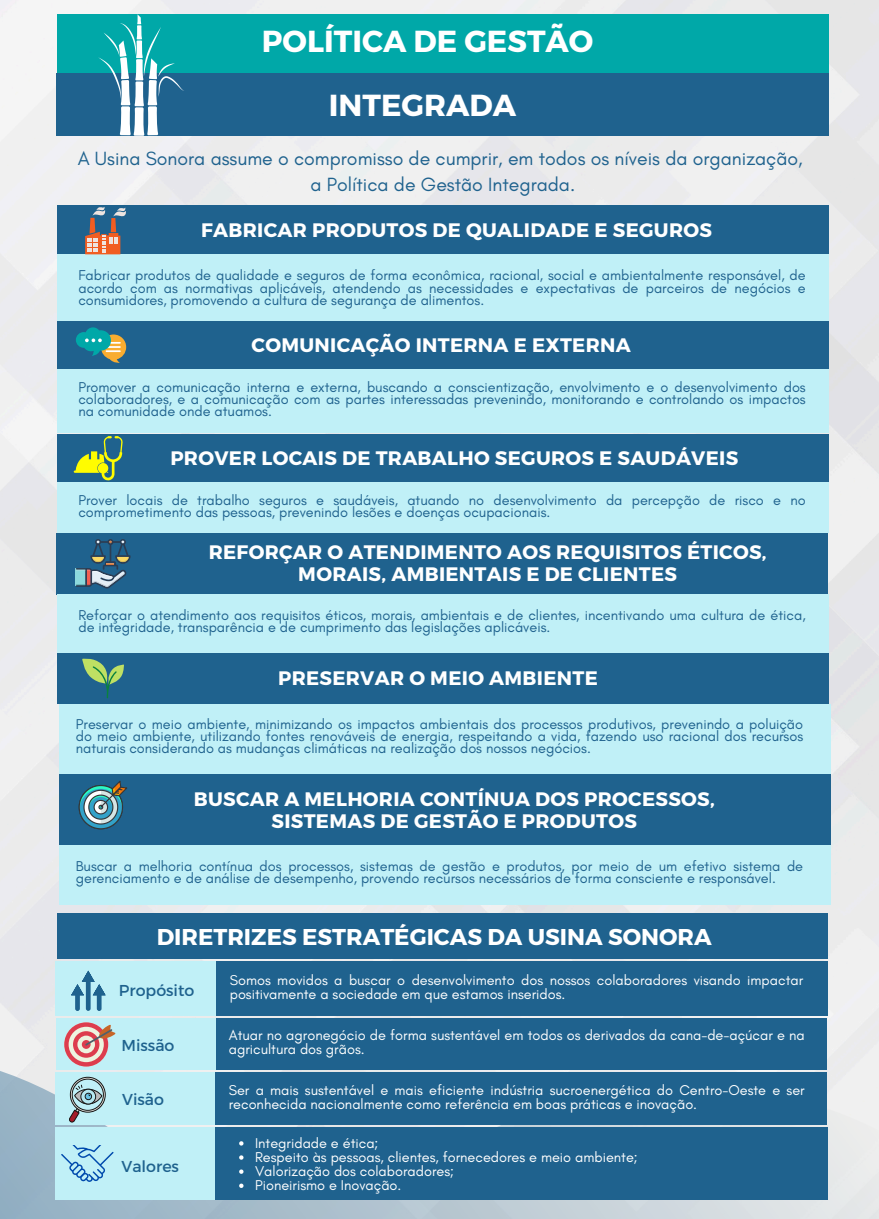
<style>
.page{position:relative;width:879px;height:1219px;background:#fff}
.page>*{position:absolute;margin:0;border:0;box-sizing:border-box;transform-origin:0 0}
.t1{font:700 30.4px "Montserrat";color:#fff}
.t2{font:700 22.9px "Montserrat";color:#fff}
.t3{font:700 19.5px/22.5px "Montserrat";letter-spacing:.015em;color:#fff;text-align:center}
.t4{font:19.5px/25.5px "Glacial Indifference";color:#1f628e;text-align:center}
.t5{font:15.8px "Montserrat";color:#1f628e}
.t6{font:14.5px/11.9px "Glacial Indifference";color:#1f628e;text-align:justify}
.t7{font:14.5px/14.1px "Glacial Indifference";color:#fff}
</style>
<div class="page">
<img style="left:0;top:0;width:879px;height:861px">
<svg style="left:0;top:861px;width:879px;height:358px"></svg>
<div style="left:57px;top:14px;width:772px;height:59px;background:#00a8a8"></div>
<div style="left:57px;top:73px;width:772px;height:63px;background:#1f628e"></div>
<svg style="left:98px;top:14px;width:86px;height:122px"></svg>
<div style="left:57px;top:321px;width:772px;height:49px;background:#1f628e"></div>
<div style="left:57px;top:222px;width:772px;height:99px;background:#c0f0f7"></div>
<div style="left:57px;top:206px;width:772px;height:48px;background:#1f628e"></div>
<svg style="left:85px;top:207px;width:41px;height:47px"></svg>
<div style="left:57px;top:370px;width:772px;height:63px;background:#c0f0f7"></div>
<svg style="left:76px;top:327px;width:50px;height:36px"></svg>
<div style="left:57px;top:434px;width:772px;height:48px;background:#1f628e"></div>
<div style="left:57px;top:482px;width:772px;height:51px;background:#c0f0f7"></div>
<svg style="left:74px;top:436px;width:48px;height:44px"></svg>
<div style="left:56px;top:534px;width:772px;height:61px;background:#1f628e"></div>
<svg style="left:76px;top:539px;width:55px;height:49px"></svg>
<div style="left:57px;top:594px;width:772px;height:59px;background:#c0f0f7"></div>
<div style="left:57px;top:654px;width:772px;height:50px;background:#1f628e"></div>
<div style="left:59px;top:704px;width:771px;height:70px;background:#c0f0f7"></div>
<svg style="left:82px;top:658px;width:42px;height:40px"></svg>
<div style="left:59px;top:774px;width:771px;height:74px;background:#1f628e"></div>
<svg style="left:79px;top:780px;width:48px;height:49px"></svg>
<div style="left:59px;top:845px;width:771px;height:60px;background:#c0f0f7"></div>
<div style="left:57px;top:913px;width:771px;height:46px;background:#1f628e"></div>
<div style="left:216px;top:961px;width:612px;height:54px;background:#1f628e"></div>
<div style="left:55px;top:961px;width:161px;height:54px;background:#c0f0f7"></div>
<svg style="left:71px;top:970px;width:35px;height:41px"></svg>
<div style="left:215px;top:1018px;width:612px;height:52px;background:#1f628e"></div>
<div style="left:56px;top:1018px;width:159px;height:52px;background:#c0f0f7"></div>
<svg style="left:64px;top:1022px;width:52px;height:44px"></svg>
<div style="left:215px;top:1072px;width:612px;height:52px;background:#1f628e"></div>
<div style="left:55px;top:1072px;width:160px;height:52px;background:#c0f0f7"></div>
<svg style="left:69px;top:1077px;width:37px;height:45px"></svg>
<div style="left:215px;top:1127px;width:612px;height:72px;background:#1f628e"></div>
<div style="left:55px;top:1127px;width:160px;height:72px;background:#c0f0f7"></div>
<svg style="left:61px;top:1145px;width:53px;height:36px"></svg>
<svg style="left:239px;top:1141px;width:4px;height:4px"></svg>
<svg style="left:239px;top:1155px;width:4px;height:4px"></svg>
<svg style="left:239px;top:1169px;width:4px;height:5px"></svg>
<svg style="left:239px;top:1183px;width:4px;height:5px"></svg>
<h1 class="t1" style="left:262px;top:22px;width:333px">POLÍTICA DE GESTÃO</h1>
<p class="t1" style="left:329px;top:85px;width:189px">INTEGRADA</p>
<h1 class="t4" style="left:78px;top:146px;width:726px">A Usina Sonora assume o compromisso de cumprir, em todos os níveis da organização, a Política de Gestão Integrada.</h1>
<p class="t3" style="left:201px;top:217px;width:512px">FABRICAR PRODUTOS DE QUALIDADE E SEGUROS</p>
<h4 class="t6" style="left:78px;top:268px;width:729px;line-height:12.8px">Fabricar produtos de qualidade e seguros de forma econômica, racional, social e ambientalmente responsável, de acordo com as normativas aplicáveis, atendendo as necessidades e expectativas de parceiros de negócios e consumidores, promovendo a cultura de segurança de alimentos.</h4>
<p class="t3" style="left:252px;top:333px;width:381px">COMUNICAÇÃO INTERNA E EXTERNA</p>
<h3 class="t6" style="left:78px;top:381px;width:729px">Promover a comunicação interna e externa, buscando a conscientização, envolvimento e o desenvolvimento dos colaboradores, e a comunicação com as partes interessadas prevenindo, monitorando e controlando os impactos na comunidade onde atuamos.</h3>
<h3 class="t3" style="left:170px;top:446px;width:569px">PROVER LOCAIS DE TRABALHO SEGUROS E SAUDÁVEIS</h3>
<p class="t6" style="left:78px;top:494px;width:729px">Prover locais de trabalho seguros e saudáveis, atuando no desenvolvimento da percepção de risco e no comprometimento das pessoas, prevenindo lesões e doenças ocupacionais.</p>
<p class="t3" style="left:209px;top:539px;width:559px">REFORÇAR O ATENDIMENTO AOS REQUISITOS ÉTICOS,<br>MORAIS, AMBIENTAIS E DE CLIENTES</p>
<p class="t6" style="left:78px;top:609px;width:729px">Reforçar o atendimento aos requisitos éticos, morais, ambientais e de clientes, incentivando uma cultura de ética, de integridade, transparência e de cumprimento das legislações aplicáveis.</p>
<p class="t3" style="left:278px;top:666px;width:321px">PRESERVAR O MEIO AMBIENTE</p>
<h3 class="t6" style="left:76px;top:718px;width:729px">Preservar o meio ambiente, minimizando os impactos ambientais dos processos produtivos, prevenindo a poluição do meio ambiente, utilizando fontes renováveis de energia, respeitando a vida, fazendo uso racional dos recursos naturais considerando as mudanças climáticas na realização dos nossos negócios.</h3>
<h3 class="t3" style="left:194px;top:786px;width:522px">BUSCAR A MELHORIA CONTÍNUA DOS PROCESSOS,<br>SISTEMAS DE GESTÃO E PRODUTOS</h3>
<p class="t6" style="left:76px;top:860px;width:729px">Buscar a melhoria contínua dos processos, sistemas de gestão e produtos, por meio de um efetivo sistema de gerenciamento e de análise de desempenho, provendo recursos necessários de forma consciente e responsável.</p>
<p class="t2" style="left:157px;top:922px;width:556px">DIRETRIZES ESTRATÉGICAS DA USINA SONORA</p>
<p class="t5" style="left:119px;top:980px;width:77px">Propósito</p>
<h3 class="t7" style="left:230px;top:972px;width:575px">Somos movidos a buscar o desenvolvimento dos nossos colaboradores visando impactar positivamente a sociedade em que estamos inseridos.</h3>
<p class="t5" style="left:121px;top:1035px;width:54px">Missão</p>
<p class="t7" style="left:229px;top:1028px;width:577px">Atuar no agronegócio de forma sustentável em todos os derivados da cana-de-açúcar e na agricultura dos grãos.</p>
<h3 class="t5" style="left:122px;top:1089px;width:43px">Visão</h3>
<p class="t7" style="left:229px;top:1082px;width:577px">Ser a mais sustentável e mais eficiente indústria sucroenergética do Centro-Oeste e ser reconhecida nacionalmente como referência em boas práticas e inovação.</p>
<p class="t5" style="left:122px;top:1155px;width:59px">Valores</p>
<h2 class="t7" style="left:255px;top:1135px;width:125px">Integridade e ética;</h2>
<p class="t7" style="left:255px;top:1150px;width:384px">Respeito às pessoas, clientes, fornecedores e meio ambiente;</p>
<p class="t7" style="left:255px;top:1164px;width:201px">Valorização dos colaboradores;</p>
<p class="t7" style="left:255px;top:1178px;width:148px">Pioneirismo e Inovação.</p>
</div>
